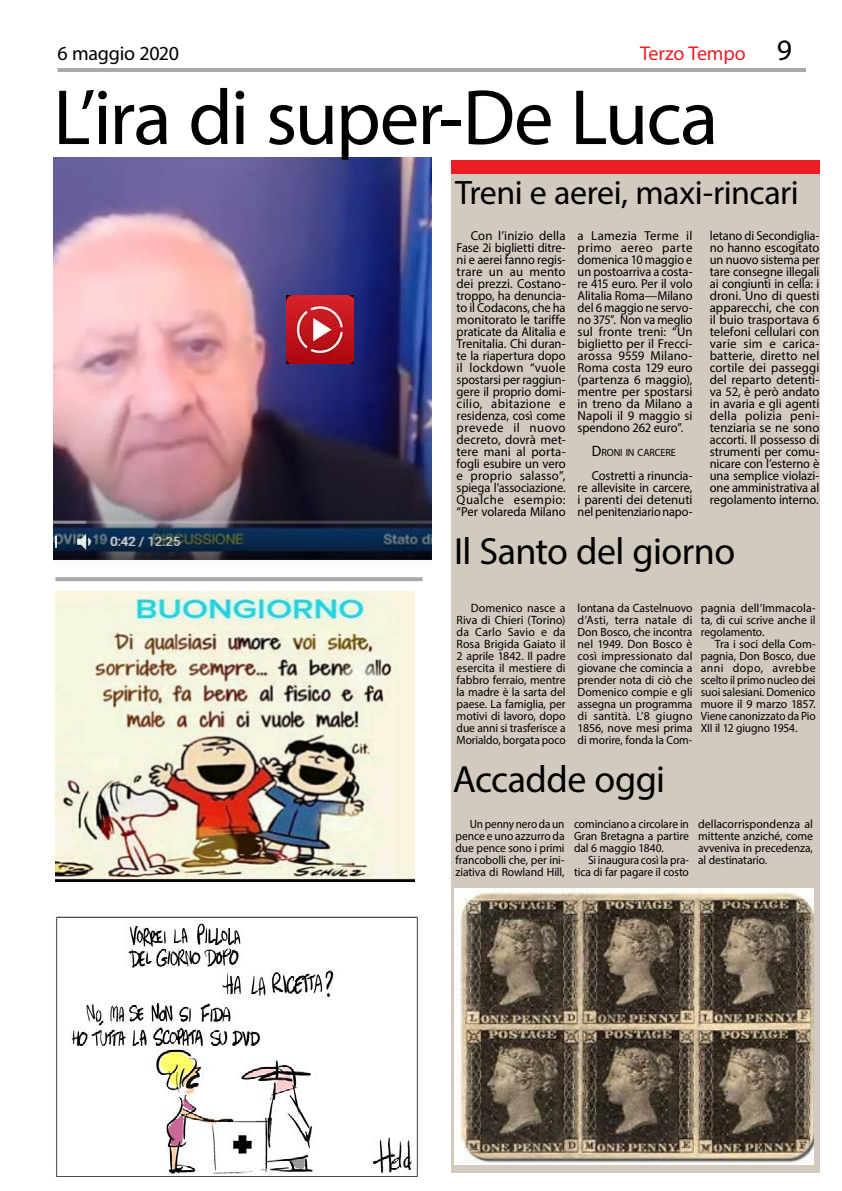
<style>
.page{position:relative;width:842px;height:1191px;background:#fff}
.page>*{position:absolute;margin:0;border:0;box-sizing:border-box;transform-origin:0 0}
.t1{font:79px "Myriad Pro";letter-spacing:-.025em;color:#000}
.t2{font:38px "Myriad Pro";letter-spacing:-.015em;color:#000}
.t3{font:34px "Myriad Pro";letter-spacing:-.015em;color:#000}
.t4{font:29.7px "Myriad Pro";color:#000}
.t5{font:20px "Myriad Pro";letter-spacing:-.01em;color:#000}
.t6{font:20px "Myriad Pro";letter-spacing:-.01em;color:#ed1d24}
.t7{font:13px/12px "Myriad Pro";letter-spacing:-.005em;color:#000;text-align:justify}
.t8{font:13px/12px "Myriad Pro";letter-spacing:-.005em;color:#000;text-align:justify;scale:.96 1}
.t9{font:12px/12px "Myriad Pro";letter-spacing:-.005em;color:#000;text-align:justify}
.t10{font:12px/12px "Myriad Pro";letter-spacing:-.005em;color:#000;text-align:justify;scale:.94 1}
.t11{font:12px/12px "Myriad Pro";letter-spacing:-.005em;color:#000;text-align:justify;scale:.96 1}
.t12{font:10.5px "Myriad Pro";letter-spacing:-.01em;color:#000;scale:.96 1}
.s1{font-size:15px}
</style>
<div class="page">
<div style="left:451px;top:160px;width:368px;height:584px;background:#d2c9bf"></div>
<div style="left:451px;top:737px;width:368px;height:435px;background:#d2c9bf"></div>
<img style="left:55px;top:592px;width:359px;height:290px">
<img style="left:56px;top:912px;width:362px;height:264px">
<img style="left:454px;top:888px;width:359px;height:276px">
<hr style="left:57px;top:68px;width:749px;height:4px;background:#a7a9ac">
<div style="left:451px;top:160px;width:368px;height:14px;background:#ed1d24"></div>
<img style="left:53px;top:157px;width:378px;height:403px">
<img style="left:286px;top:295px;width:67px;height:69px">
<svg style="left:55px;top:577px;width:368px;height:4px"></svg>
<h3 class="t5" style="left:57px;top:41px;width:123px">6 maggio 2020</h3>
<h3 class="t6" style="left:640px;top:41px;width:107px">Terzo Tempo</h3>
<h1 class="t1" style="left:53px;top:69px;width:667px">L’ira di super-De Luca</h1>
<h3 class="t4" style="left:777px;top:32px;width:17px">9</h3>
<h3 class="t3" style="left:455px;top:172px;width:345px">Treni e aerei, maxi-rincari</h3>
<p class="t7" style="left:457px;top:229px;width:111px;text-indent:14px">Con l’inizio della Fase 2i biglietti ditre&shy;ni e aerei fanno regis&shy;trare un au mento dei prezzi. Costano&shy;troppo, ha denuncia&shy;to il Codacons, che ha monitorato le tariffe praticate da Alitalia e Trenitalia. Chi duran&shy;te la riapertura dopo il lockdown “vuole spostarsi per raggiun&shy;gere il proprio domi&shy;cilio, abitazione e residenza, così come prevede il nuovo decreto, dovrà met&shy;tere mani al porta&shy;fogli esubire un vero e proprio salasso”, spiega l’associazione.<br>Qualche esempio: “Per volareda Milano</p>
<p class="t7" style="left:578px;top:229px;width:116px">a Lamezia Terme il primo aereo parte domenica 10 maggio e un postoarriva a costa&shy;re 415 euro. Per il volo Alitalia Roma—Milano del 6 maggio ne servo&shy;no 375”. Non va meglio sul fronte treni: “Un biglietto per il Frecci&shy;arossa 9559 Milano-Roma costa 129 euro (partenza 6 maggio), mentre per spostarsi in treno da Milano a Napoli il 9 maggio si spendono 262 euro”.</p>
<p class="t8" style="left:710px;top:229px;width:116px">letano di Secondiglia&shy;no hanno escogitato un nuovo sistema per tare consegne illegali ai congiunti in cella: i droni. Uno di questi apparecchi, che con il buio trasportava 6 telefoni cellulari con varie sim e carica&shy;batterie, diretto nel cortile dei passeggi del reparto detenti&shy;va 52, è però andato in avaria e gli agenti della polizia peni&shy;tenziaria se ne sono accorti. Il possesso di strumenti per comu&shy;nicare con l’esterno è una semplice violazi&shy;one amministrativa al regolamento interno.</p>
<p class="t12" style="left:592px;top:446px;width:89px"><span class="s1">D</span>RONI IN CARCERE</p>
<p class="t8" style="left:578px;top:469px;width:121px;text-indent:14px">Costretti a rinuncia&shy;re allevisite in carcere, i parenti dei detenuti nel penitenziario napo-</p>
<h2 class="t2" style="left:454px;top:528px;width:283px">Il Santo del giorno</h2>
<p class="t9" style="left:457px;top:602px;width:111px;text-indent:14px">Domenico nasce a Riva di Chieri (Torino) da Carlo Savio e da Rosa Brigida Gaiato il 2 aprile 1842. Il padre esercita il mestiere di fabbro ferraio, mentre la madre è la sarta del paese. La famiglia, per motivi di lavoro, dopo due anni si trasferisce a Morialdo, borgata poco</p>
<p class="t9" style="left:578px;top:602px;width:116px">lontana da Castelnuovo d’Asti, terra natale di Don Bosco, che incontra nel 1949. Don Bosco è così impressionato dal giovane che comincia a prender nota di ciò che Domenico compie e gli assegna un programma di santità. L’8 giugno 1856, nove mesi prima di morire, fonda la Com-</p>
<p class="t9" style="left:701px;top:602px;width:116px">pagnia dell’Immacola&shy;ta, di cui scrive anche il regolamento.</p>
<p class="t9" style="left:701px;top:638px;width:116px;text-indent:14px">Tra i soci della Com&shy;pagnia, Don Bosco, due anni dopo, avrebbe scelto il primo nucleo dei suoi salesiani. Domenico muore il 9 marzo 1857.<br>Viene canonizzato da Pio XII il 12 giugno 1954.</p>
<h2 class="t2" style="left:453px;top:756px;width:214px">Accadde oggi</h2>
<p class="t10" style="left:456px;top:818px;width:117px;text-indent:14px">Un penny nero da un pence e uno azzurro da due pence sono i primi francobolli che, per ini&shy;ziativa di Rowland Hill,</p>
<p class="t11" style="left:574px;top:818px;width:121px">cominciano a circolare in Gran Bretagna a partire dal 6 maggio 1840.</p>
<p class="t10" style="left:574px;top:854px;width:124px;text-align:right">Si inaugura così la pra&shy;tica di far pagare il costo</p>
<p class="t9" style="left:698px;top:818px;width:116px">dellacorrispondenza al mittente anziché, come avveniva in precedenza, al destinatario.</p>
</div>
